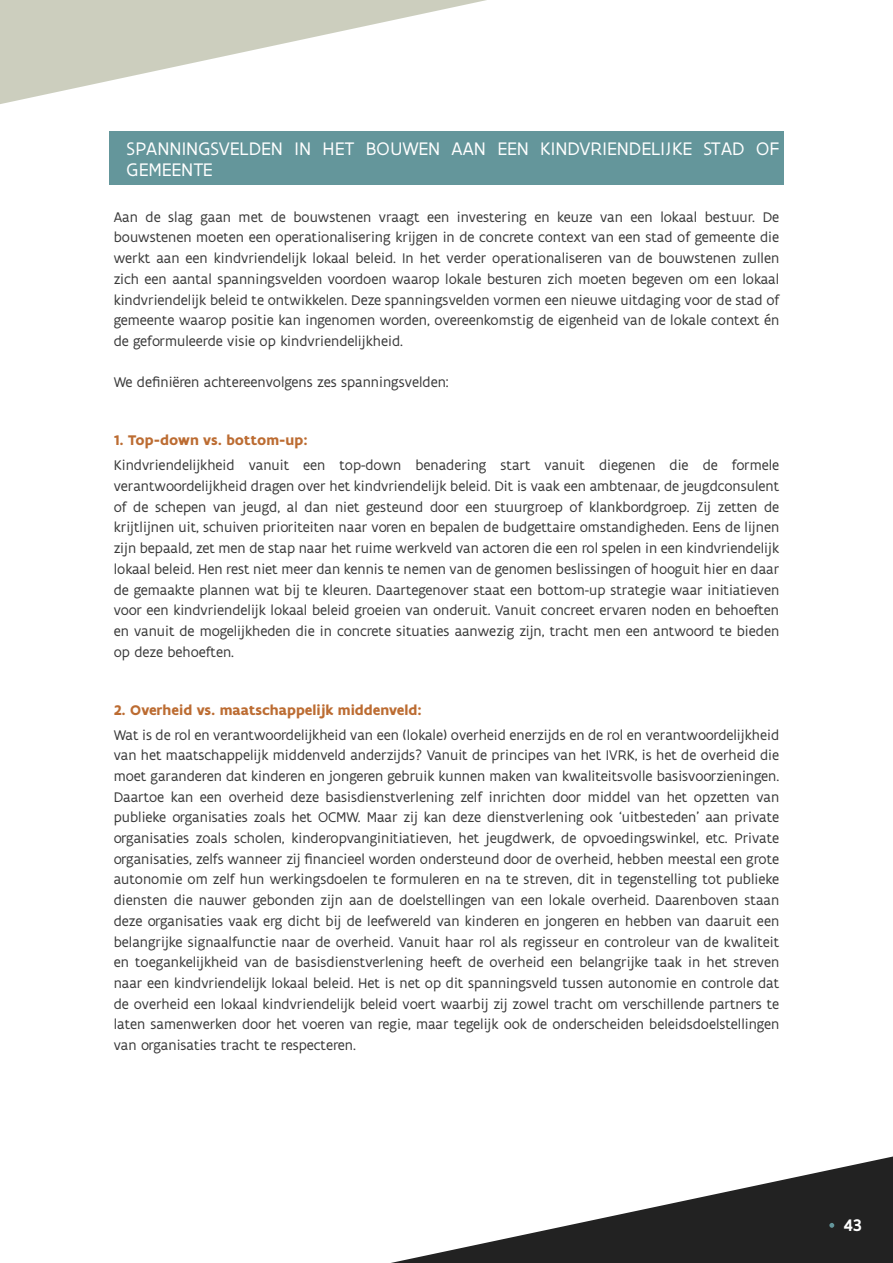
<style>
.page{position:relative;width:893px;height:1263px;background:#fff}
.page>*{position:absolute;margin:0;border:0;box-sizing:border-box;transform-origin:0 0}
.t1{font:19.5px/21px "Flanders Art Sans";letter-spacing:.005em;color:#fff}
.t2{font:500 18px "Flanders Art Sans";color:#fff}
.Tekst{font:15px/20.7px "Flanders Art Sans";color:#393939;text-align:justify}
.t3{font:700 15px "Flanders Art Sans";color:#bc6c32}
</style>
<div class="page">
<svg style="left:391px;top:1156px;width:502px;height:107px"></svg>
<svg style="left:829px;top:1223px;width:5px;height:5px"></svg>
<svg style="left:0;top:0;width:487px;height:104px"></svg>
<div style="left:109px;top:131px;width:674px;height:54px;background:#64969b"></div>
<h1 class="t1" style="left:127px;top:138px;width:654px">SPANNINGSVELDEN IN HET BOUWEN AAN EEN KINDVRIENDELIJKE STAD OF<br>GEMEENTE</h1>
<p class="Tekst" style="left:114px;top:207px;width:667px">Aan de slag gaan met de bouwstenen vraagt een investering en keuze van een lokaal bestuur. De bouwstenen moeten een operationalisering krijgen in de concrete context van een stad of gemeente die werkt aan een kindvriendelijk lokaal beleid. In het verder operationaliseren van de bouwstenen zullen zich een aantal spanningsvelden voordoen waarop lokale besturen zich moeten begeven om een lokaal kindvriendelijk beleid te ontwikkelen. Deze spanningsvelden vormen een nieuwe uitdaging voor de stad of gemeente waarop positie kan ingenomen worden, overeenkomstig de eigenheid van de lokale context én de geformuleerde visie op kindvriendelijkheid.</p>
<p class="Tekst" style="left:114px;top:372px;width:336px">We definiëren achtereenvolgens zes spanningsvelden:</p>
<h4 class="t3" style="left:114px;top:431px;width:195px">1. Top-down vs. bottom-up:</h4>
<p class="Tekst" style="left:114px;top:455px;width:667px">Kindvriendelijkheid vanuit een top-down benadering start vanuit diegenen die de formele verantwoordelijkheid dragen over het kindvriendelijk beleid. Dit is vaak een ambtenaar, de jeugdconsulent of de schepen van jeugd, al dan niet gesteund door een stuurgroep of klankbordgroep. Zij zetten de krijtlijnen uit, schuiven prioriteiten naar voren en bepalen de budgettaire omstandigheden. Eens de lijnen zijn bepaald, zet men de stap naar het ruime werkveld van actoren die een rol spelen in een kindvriendelijk lokaal beleid. Hen rest niet meer dan kennis te nemen van de genomen beslissingen of hooguit hier en daar de gemaakte plannen wat bij te kleuren. Daartegenover staat een bottom-up strategie waar initiatieven voor een kindvriendelijk lokaal beleid groeien van onderuit. Vanuit concreet ervaren noden en behoeften en vanuit de mogelijkheden die in concrete situaties aanwezig zijn, tracht men een antwoord te bieden op deze behoeften.</p>
<h4 class="t3" style="left:114px;top:700px;width:310px">2. Overheid vs. maatschappelijk middenveld:</h4>
<p class="Tekst" style="left:114px;top:724px;width:667px">Wat is de rol en verantwoordelijkheid van een (lokale) overheid enerzijds en de rol en verantwoordelijkheid van het maatschappelijk middenveld anderzijds? Vanuit de principes van het IVRK, is het de overheid die moet garanderen dat kinderen en jongeren gebruik kunnen maken van kwaliteitsvolle basisvoorzieningen.<br>Daartoe kan een overheid deze basisdienstverlening zelf inrichten door middel van het opzetten van publieke organisaties zoals het OCMW. Maar zij kan deze dienstverlening ook ‘uitbesteden’ aan private organisaties zoals scholen, kinderopvanginitiatieven, het jeugdwerk, de opvoedingswinkel, etc. Private organisaties, zelfs wanneer zij financieel worden ondersteund door de overheid, hebben meestal een grote autonomie om zelf hun werkingsdoelen te formuleren en na te streven, dit in tegenstelling tot publieke diensten die nauwer gebonden zijn aan de doelstellingen van een lokale overheid. Daarenboven staan deze organisaties vaak erg dicht bij de leefwereld van kinderen en jongeren en hebben van daaruit een belangrijke signaalfunctie naar de overheid. Vanuit haar rol als regisseur en controleur van de kwaliteit en toegankelijkheid van de basisdienstverlening heeft de overheid een belangrijke taak in het streven naar een kindvriendelijk lokaal beleid. Het is net op dit spanningsveld tussen autonomie en controle dat de overheid een lokaal kindvriendelijk beleid voert waarbij zij zowel tracht om verschillende partners te laten samenwerken door het voeren van regie, maar tegelijk ook de onderscheiden beleidsdoelstellingen van organisaties tracht te respecteren.</p>
<p class="t2" style="left:844px;top:1213px;width:19px">43</p>
</div>
